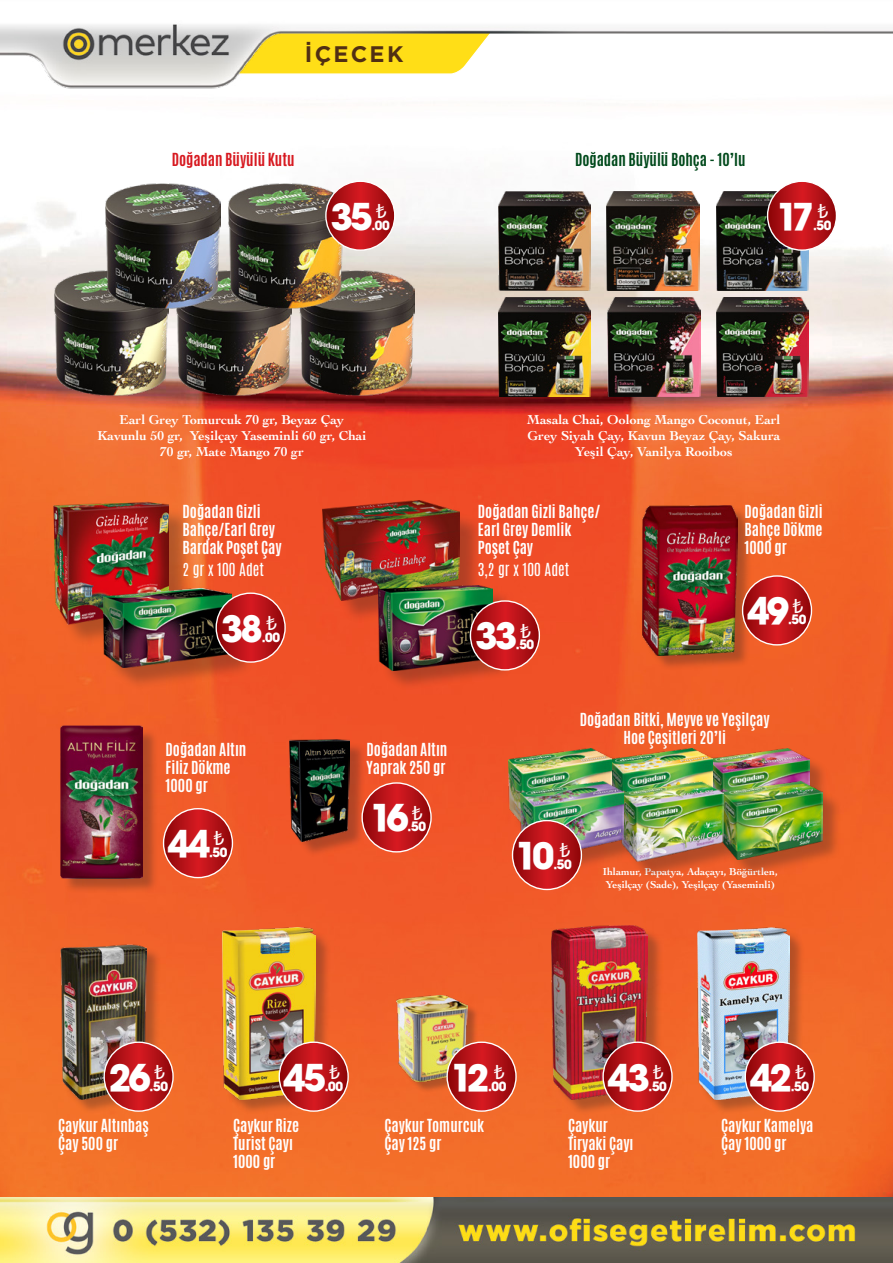
<style>
.page{position:relative;width:893px;height:1263px;background:#fff}
.page>*{position:absolute;margin:0;border:0;box-sizing:border-box;transform-origin:0 0}
.t1{font:36.15px "Trendex Black SSK";letter-spacing:-.06em;color:#fff}
.t2{font:700 22.5px "Gotham";letter-spacing:.1em;color:#512f13}
.t3{font:21.6px "Myriad Pro";color:#fff}
.t4{font:700 15px/18px "Antonio";color:#fff}
.t5{font:15px "Antonio";color:#fff}
.t6{font:700 15px "Antonio";color:#00491b}
.t7{font:700 15px "Antonio";color:#d71920}
.t8{font:700 13.5px/16.2px "Cochin";color:#fff;text-align:center}
.t9{font:12.6px "Trendex Black SSK";letter-spacing:-.025em;color:#fff}
.t10{font:700 10.5px/12.6px "Cochin";color:#fff}
</style>
<div class="page">
<img style="left:0;top:201px;width:893px;height:996px">
<div style="left:644px;top:507px;width:109px;height:164px;background:#231f20;opacity:.3"></div>
<img style="left:643px;top:505px;width:95px;height:150px">
<div style="left:224px;top:930px;width:107px;height:185px;background:#231f20;opacity:.3"></div>
<img style="left:223px;top:928px;width:92px;height:172px">
<div style="left:399px;top:997px;width:80px;height:95px;background:#231f20;opacity:.3"></div>
<img style="left:397px;top:995px;width:71px;height:86px">
<div style="left:554px;top:927px;width:109px;height:188px;background:#231f20;opacity:.3"></div>
<img style="left:552px;top:926px;width:96px;height:174px">
<div style="left:699px;top:929px;width:106px;height:186px;background:#231f20;opacity:.3"></div>
<img style="left:697px;top:928px;width:93px;height:172px">
<div style="left:63px;top:728px;width:96px;height:166px;background:#231f20;opacity:.3"></div>
<img style="left:61px;top:726px;width:82px;height:152px">
<div style="left:293px;top:742px;width:73px;height:115px;background:#231f20;opacity:.3"></div>
<img style="left:290px;top:739px;width:60px;height:102px">
<div style="left:62px;top:946px;width:99px;height:168px;background:#231f20;opacity:.3"></div>
<img style="left:60px;top:944px;width:87px;height:156px">
<div style="left:326px;top:505px;width:157px;height:119px;background:#231f20;opacity:.3"></div>
<img style="left:322px;top:501px;width:137px;height:100px">
<div style="left:381px;top:588px;width:132px;height:102px;background:#231f20;opacity:.3"></div>
<img style="left:379px;top:586px;width:113px;height:85px">
<div style="left:57px;top:507px;width:135px;height:139px;background:#231f20;opacity:.3"></div>
<img style="left:44px;top:499px;width:124px;height:130px">
<div style="left:107px;top:592px;width:147px;height:98px;background:#231f20;opacity:.3"></div>
<img style="left:103px;top:589px;width:128px;height:78px">
<img style="left:299px;top:270px;width:115px;height:125px">
<img style="left:177px;top:270px;width:114px;height:125px">
<img style="left:54px;top:270px;width:115px;height:125px">
<img style="left:228px;top:183px;width:115px;height:125px">
<img style="left:106px;top:183px;width:115px;height:125px">
<svg style="left:743px;top:576px;width:68px;height:69px;background:#b9181d"></svg>
<div style="left:742px;top:575px;width:70px;height:70px;border:1px solid #fff;border-radius:50%"></div>
<svg style="left:164px;top:809px;width:68px;height:68px;background:#b8151b"></svg>
<div style="left:163px;top:808px;width:70px;height:70px;border:1px solid #fff;border-radius:50%"></div>
<svg style="left:362px;top:783px;width:69px;height:69px;background:#b91a1f"></svg>
<div style="left:361px;top:782px;width:71px;height:70px;border:1px solid #fff;border-radius:50%"></div>
<svg style="left:216px;top:593px;width:69px;height:69px;background:#b91a1f"></svg>
<div style="left:216px;top:592px;width:70px;height:71px;border:1px solid #fff;border-radius:50%"></div>
<svg style="left:326px;top:181px;width:69px;height:69px;background:#b9191f"></svg>
<div style="left:325px;top:181px;width:70px;height:70px;border:1px solid #fff;border-radius:50%"></div>
<svg style="left:470px;top:601px;width:69px;height:69px;background:#b9191f"></svg>
<div style="left:470px;top:600px;width:70px;height:70px;border:1px solid #fff;border-radius:50%"></div>
<svg style="left:745px;top:1042px;width:69px;height:69px;background:#b91a1f"></svg>
<div style="left:745px;top:1041px;width:70px;height:71px;border:1px solid #fff;border-radius:50%"></div>
<svg style="left:279px;top:1042px;width:69px;height:69px;background:#b91a1f"></svg>
<div style="left:279px;top:1041px;width:70px;height:71px;border:1px solid #fff;border-radius:50%"></div>
<svg style="left:603px;top:1042px;width:69px;height:69px;background:#b91a1f"></svg>
<div style="left:602px;top:1041px;width:71px;height:71px;border:1px solid #fff;border-radius:50%"></div>
<svg style="left:447px;top:1042px;width:69px;height:69px;background:#b91a20"></svg>
<div style="left:446px;top:1041px;width:71px;height:71px;border:1px solid #fff;border-radius:50%"></div>
<svg style="left:104px;top:1042px;width:69px;height:69px;background:#b91a20"></svg>
<div style="left:103px;top:1041px;width:71px;height:71px;border:1px solid #fff;border-radius:50%"></div>
<img style="left:499px;top:191px;width:92px;height:99px">
<img style="left:608px;top:297px;width:92px;height:99px">
<img style="left:499px;top:298px;width:92px;height:99px">
<img style="left:716px;top:191px;width:92px;height:99px">
<img style="left:607px;top:191px;width:92px;height:99px">
<img style="left:716px;top:297px;width:92px;height:99px">
<div style="left:710px;top:751px;width:118px;height:94px;background:#231f20;opacity:.3"></div>
<img style="left:712px;top:748px;width:97px;height:34px">
<div style="left:724px;top:784px;width:118px;height:94px;background:#231f20;opacity:.3"></div>
<img style="left:731px;top:782px;width:92px;height:77px">
<div style="left:612px;top:751px;width:119px;height:92px;background:#231f20;opacity:.3"></div>
<img style="left:612px;top:748px;width:100px;height:34px">
<div style="left:624px;top:785px;width:119px;height:95px;background:#231f20;opacity:.3"></div>
<img style="left:631px;top:782px;width:93px;height:80px">
<div style="left:511px;top:751px;width:120px;height:92px;background:#231f20;opacity:.3"></div>
<img style="left:509px;top:748px;width:103px;height:77px">
<div style="left:523px;top:784px;width:119px;height:92px;background:#231f20;opacity:.3"></div>
<img style="left:521px;top:782px;width:102px;height:76px">
<svg style="left:512px;top:820px;width:69px;height:69px;background:#b9191e"></svg>
<div style="left:512px;top:820px;width:70px;height:70px;border:1px solid #fff;border-radius:50%"></div>
<svg style="left:768px;top:181px;width:68px;height:69px;background:#b9181d"></svg>
<div style="left:767px;top:181px;width:70px;height:70px;border:1px solid #fff;border-radius:50%"></div>
<img style="left:0;top:1197px;width:893px;height:66px">
<img style="left:0;top:24px;width:893px;height:65px">
<h2 class="t2" style="left:305px;top:41px;width:100px">İÇECEK</h2>
<p class="t7" style="left:172px;top:148px;width:124px">Doğadan Büyülü Kutu</p>
<h1 class="t1" style="left:331px;top:192px;width:43px">35</h1>
<h3 class="t3" style="left:376px;top:197px;width:13px">₺</h3>
<p class="t9" style="left:371px;top:217px;width:20px">.00</p>
<p class="t6" style="left:575px;top:148px;width:172px">Doğadan Büyülü Bohça - 10’lu</p>
<h1 class="t1" style="left:775px;top:192px;width:41px">17</h1>
<h3 class="t3" style="left:818px;top:197px;width:13px">₺</h3>
<p class="t9" style="left:813px;top:217px;width:20px">.50</p>
<p class="t8" style="left:97px;top:410px;width:271px">Earl Grey Tomurcuk 70 gr, Beyaz Çay<br>Kavunlu 50 gr, Yeşilçay Yaseminli 60 gr, Chai<br>70 gr, Mate Mango 70 gr</p>
<p class="t8" style="left:527px;top:410px;width:255px">Masala Chai, Oolong Mango Coconut, Earl<br>Grey Siyah Çay, Kavun Beyaz Çay, Sakura<br>Yeşil Çay, Vanilya Rooibos</p>
<p class="t4" style="left:183px;top:502px;width:101px">Doğadan Gizli<br>Bahçe/Earl Grey<br>Bardak Poşet Çay</p>
<p class="t5" style="left:183px;top:558px;width:83px">2 gr x 100 Adet</p>
<h1 class="t1" style="left:221px;top:604px;width:43px">38</h1>
<h3 class="t3" style="left:266px;top:609px;width:13px">₺</h3>
<p class="t9" style="left:262px;top:629px;width:20px">.00</p>
<p class="t4" style="left:166px;top:740px;width:82px">Doğadan Altın<br>Filiz Dökme<br>1000 gr</p>
<p class="t4" style="left:367px;top:740px;width:82px">Doğadan Altın<br>Yaprak 250 gr</p>
<h1 class="t1" style="left:168px;top:820px;width:44px">44</h1>
<h3 class="t3" style="left:214px;top:825px;width:13px">₺</h3>
<p class="t9" style="left:209px;top:844px;width:20px">.50</p>
<h1 class="t1" style="left:368px;top:794px;width:42px">16</h1>
<h3 class="t3" style="left:412px;top:799px;width:13px">₺</h3>
<p class="t9" style="left:408px;top:818px;width:20px">.50</p>
<p class="t4" style="left:478px;top:502px;width:124px">Doğadan Gizli Bahçe/<br>Earl Grey Demlik<br>Poşet Çay</p>
<p class="t5" style="left:478px;top:558px;width:93px">3,2 gr x 100 Adet</p>
<h1 class="t1" style="left:475px;top:612px;width:43px">33</h1>
<h3 class="t3" style="left:521px;top:617px;width:13px">₺</h3>
<p class="t9" style="left:516px;top:636px;width:20px">.50</p>
<p class="t4" style="left:745px;top:502px;width:80px;text-align:justify">Doğadan Gizli Bahçe Dökme 1000 gr</p>
<h1 class="t1" style="left:748px;top:587px;width:43px">49</h1>
<h3 class="t3" style="left:793px;top:592px;width:13px">₺</h3>
<p class="t9" style="left:788px;top:611px;width:20px">.50</p>
<p class="t4" style="left:580px;top:711px;width:191px;text-align:center">Doğadan Bitki, Meyve ve Yeşilçay<br>Hoe Çeşitleri 20’li</p>
<h1 class="t1" style="left:514px;top:832px;width:42px">10</h1>
<h3 class="t3" style="left:560px;top:837px;width:13px">₺</h3>
<p class="t9" style="left:553px;top:856px;width:20px">.50</p>
<p class="t10" style="left:603px;top:865px;width:176px">Ihlamur, Papatya, Adaçayı, Böğürtlen,<br>Yeşilçay (Sade), Yeşilçay (Yaseminli)</p>
<h1 class="t1" style="left:109px;top:1053px;width:43px">26</h1>
<h3 class="t3" style="left:154px;top:1058px;width:13px">₺</h3>
<p class="t9" style="left:150px;top:1078px;width:20px">.50</p>
<h3 class="t3" style="left:329px;top:1058px;width:13px">₺</h3>
<h1 class="t1" style="left:608px;top:1053px;width:43px">43</h1>
<h1 class="t1" style="left:449px;top:1053px;width:42px">12</h1>
<h1 class="t1" style="left:284px;top:1053px;width:44px">45</h1>
<h3 class="t3" style="left:494px;top:1058px;width:13px">₺</h3>
<h3 class="t3" style="left:653px;top:1058px;width:13px">₺</h3>
<p class="t9" style="left:325px;top:1078px;width:20px">.00</p>
<p class="t9" style="left:488px;top:1078px;width:20px">.00</p>
<p class="t9" style="left:649px;top:1078px;width:20px">.50</p>
<h1 class="t1" style="left:750px;top:1053px;width:43px">42</h1>
<h3 class="t3" style="left:795px;top:1058px;width:13px">₺</h3>
<p class="t9" style="left:791px;top:1078px;width:20px">.50</p>
<p class="t4" style="left:58px;top:1116px;width:92px">Çaykur Altınbaş<br>Çay 500 gr</p>
<p class="t4" style="left:233px;top:1116px;width:68px">Çaykur Rize<br>Turist Çayı<br>1000 gr</p>
<p class="t4" style="left:568px;top:1116px;width:67px">Çaykur<br>Tiryaki Çayı<br>1000 gr</p>
<p class="t4" style="left:384px;top:1116px;width:101px">Çaykur Tomurcuk<br>Çay 125 gr</p>
<p class="t4" style="left:721px;top:1116px;width:94px">Çaykur Kamelya<br>Çay 1000 gr</p>
</div>
